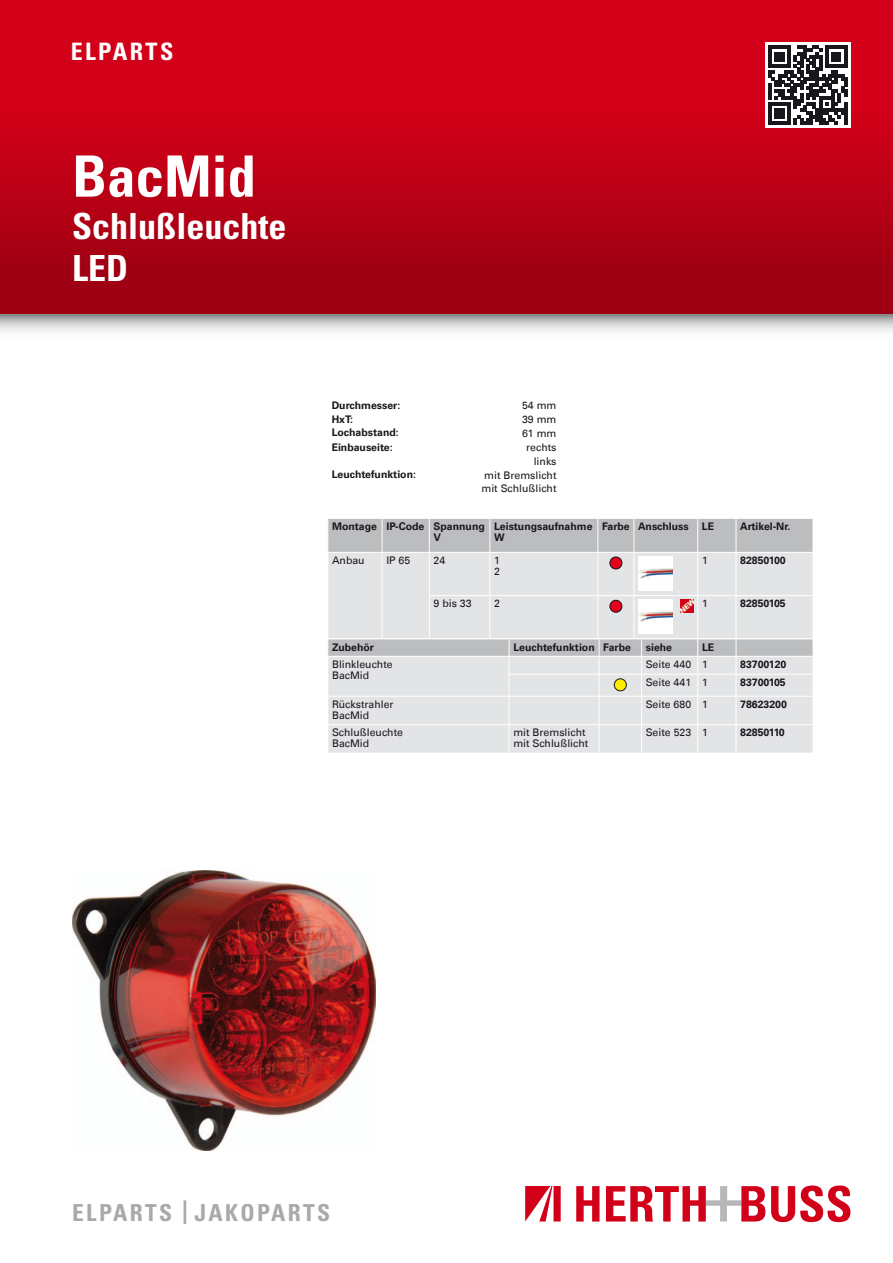
<style>
.page{position:relative;width:893px;height:1263px;background:#fff}
.page>*{position:absolute;margin:0;border:0;box-sizing:border-box;transform-origin:0 0}
.t1{font:700 condensed 57px "Univers";color:#fff}
.t2{font:700 condensed 36px/42px "Univers";color:#fff}
.t3{font:700 condensed 24px "Univers";letter-spacing:.1em;color:#fff}
.t4{font:700 condensed 23.4px "Univers";letter-spacing:.1em;color:#a7a9ab}
.t5{font:10.5px/10.5px "Univers Com 55 Roman";color:#1a171c}
.t6{font:700 10.5px/10.5px "Univers Com 65";color:#1a171c}
.s1{font-size:32.7px}
</style>
<div class="page">
<div style="left:0;top:0;width:893px;height:315px;background:linear-gradient(to bottom,#df011b,#9e0012)"></div>
<svg style="left:0;top:315px;width:893px;height:17px;background:#cbcccd"></svg>
<svg style="left:576px;top:1186px;width:23px;height:35px"></svg>
<svg style="left:606px;top:1186px;width:159px;height:35px"></svg>
<svg style="left:771px;top:1185px;width:79px;height:37px"></svg>
<svg style="left:525px;top:1186px;width:36px;height:35px"></svg>
<svg style="left:765px;top:43px;width:85px;height:85px"></svg>
<svg style="left:768px;top:46px;width:79px;height:78px"></svg>
<img style="left:72px;top:870px;width:303px;height:280px">
<svg style="left:328px;top:518px;width:485px;height:235px;background:#dcdcdd"></svg>
<div style="left:614px;top:679px;width:12px;height:12px;background:#ffed00;border-radius:50%"></div>
<div style="left:614px;top:678px;width:13px;height:13px;border:1px solid #1a171c;border-radius:50%"></div>
<h3 class="t3" style="left:71px;top:37px;width:104px">ELPARTS</h3>
<h1 class="t1" style="left:72px;top:141px;width:185px">BacMid</h1>
<h2 class="t2" style="left:72px;top:204px;width:216px">Schlußleuchte<br>LED</h2>
<p class="t6" style="left:332px;top:400px;width:70px">Durchmesser:</p>
<p class="t5" style="left:522px;top:400px;width:36px">54 mm</p>
<p class="t6" style="left:332px;top:414px;width:23px">HxT:</p>
<p class="t5" style="left:522px;top:414px;width:36px">39 mm</p>
<p class="t6" style="left:332px;top:427px;width:69px">Lochabstand:</p>
<p class="t5" style="left:522px;top:428px;width:36px">61 mm</p>
<p class="t6" style="left:332px;top:442px;width:62px">Einbauseite:</p>
<p class="t5" style="left:526px;top:441px;width:32px;line-height:13.5px;text-align:right">rechts links</p>
<p class="t6" style="left:332px;top:469px;width:86px">Leuchtefunktion:</p>
<p class="t5" style="left:481px;top:468px;width:77px;line-height:13.5px">mit Bremslicht mit Schlußlicht</p>
<p class="t5" style="left:693px;top:518px;width:39px">9 bis 33</p>
<p class="t5" style="left:753px;top:518px;width:7px">2</p>
<p class="t6" style="left:434px;top:521px;width:53px;text-indent:-102px">Montage IP-Code Spannung<br>V</p>
<p class="t6" style="left:494px;top:521px;width:100px">Leistungsaufnahme<br>W</p>
<p class="t6" style="left:602px;top:521px;width:88px">Farbe Anschluss</p>
<p class="t6" style="left:702px;top:521px;width:14px">LE</p>
<p class="t6" style="left:740px;top:521px;width:52px">Artikel-Nr.</p>
<p class="t5" style="left:332px;top:555px;width:34px">Anbau</p>
<p class="t5" style="left:386px;top:555px;width:25px">IP 65</p>
<p class="t5" style="left:434px;top:555px;width:13px">24</p>
<p class="t5" style="left:494px;top:555px;width:7px">1<br>2</p>
<p class="t5" style="left:702px;top:555px;width:7px">1</p>
<p class="t6" style="left:740px;top:555px;width:47px">82850100</p>
<p class="t5" style="left:434px;top:598px;width:39px">9 bis 33</p>
<p class="t5" style="left:494px;top:598px;width:7px">2</p>
<p class="t5" style="left:702px;top:598px;width:7px">1</p>
<p class="t6" style="left:740px;top:598px;width:47px">82850105</p>
<p class="t6" style="left:332px;top:642px;width:44px">Zubehör</p>
<p class="t6" style="left:513px;top:642px;width:119px">Leuchtefunktion Farbe</p>
<p class="t6" style="left:646px;top:642px;width:28px">siehe</p>
<p class="t6" style="left:702px;top:642px;width:14px">LE</p>
<p class="t5" style="left:332px;top:659px;width:62px">Blinkleuchte<br>BacMid</p>
<p class="t5" style="left:646px;top:659px;width:63px">Seite 440 1</p>
<p class="t6" style="left:740px;top:659px;width:48px">83700120</p>
<p class="t5" style="left:646px;top:677px;width:63px">Seite 441 1</p>
<p class="t6" style="left:740px;top:677px;width:47px">83700105</p>
<p class="t5" style="left:332px;top:699px;width:63px">Rückstrahler<br>BacMid</p>
<p class="t5" style="left:646px;top:699px;width:63px">Seite 680 1</p>
<p class="t6" style="left:740px;top:699px;width:48px">78623200</p>
<p class="t5" style="left:332px;top:727px;width:72px">Schlußleuchte<br>BacMid</p>
<p class="t5" style="left:513px;top:727px;width:77px">mit Bremslicht mit Schlußlicht</p>
<p class="t5" style="left:646px;top:727px;width:63px">Seite 523 1</p>
<p class="t6" style="left:740px;top:727px;width:46px">82850110</p>
<p class="t5" style="left:591px;top:647px;width:72px">Schlußleuchte</p>
<h3 class="t4" style="left:72px;top:1198px;width:29px">Elparts</h3>
<h3 class="t4" style="left:182px;top:1198px;width:91px"><span class="s1">|</span> Jakoparts</h3>
</div>
